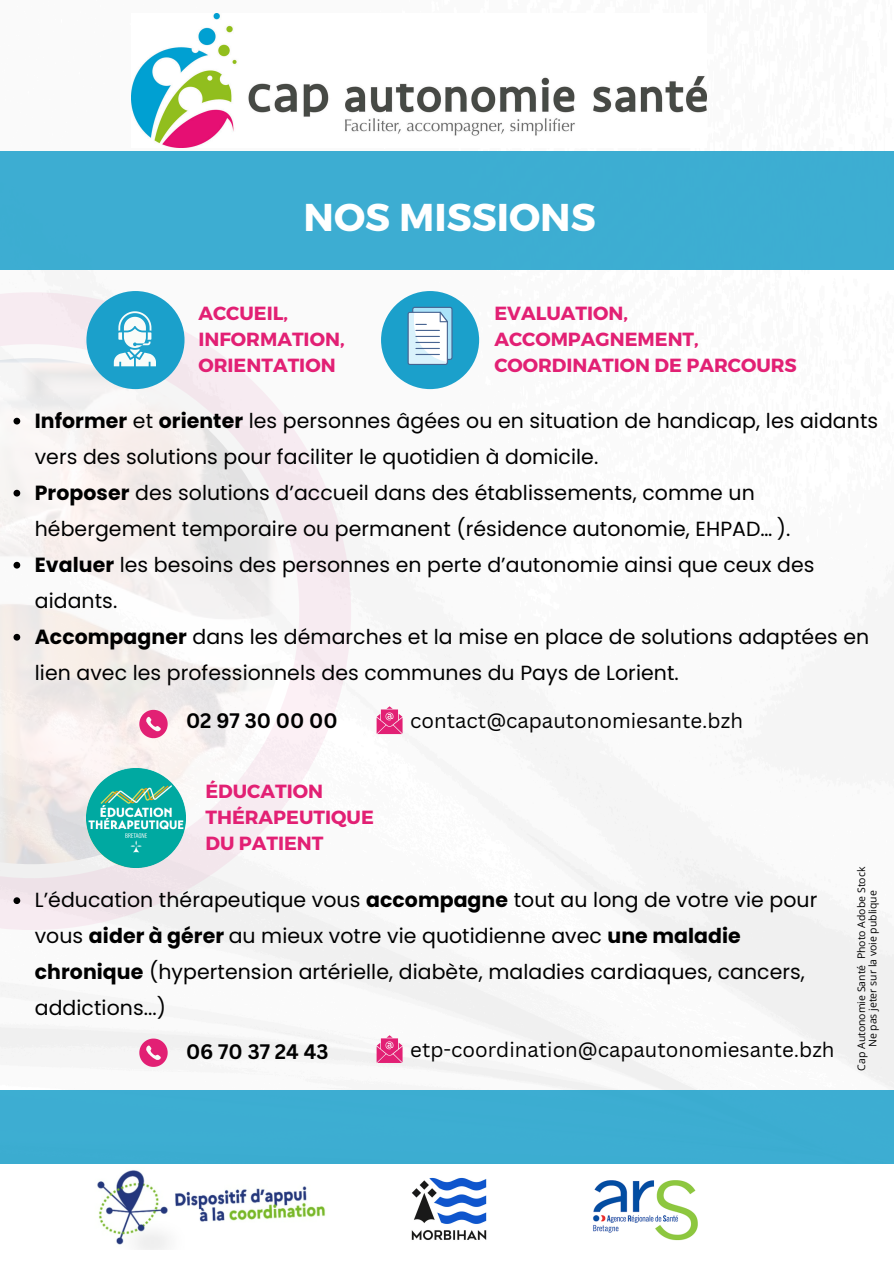
<style>
.page{position:relative;width:894px;height:1264px;background:#fff}
.page>*{position:absolute;margin:0;border:0;box-sizing:border-box;transform-origin:0 0}
.t1{font:700 38.7px "Montserrat";color:#fff}
.t2{font:20.4px/36px "Poppins";letter-spacing:.005em;color:#000}
.t3{font:20.4px "Canva Sans";color:#000}
.t4{font:700 20.4px "Canva Sans";color:#000}
.t5{font:700 19.05px/25.8px "Montserrat";color:#e22074}
.t6{font:10.5px "Open Sans";color:#000}
.s1{font-weight:700}
</style>
<div class="page">
<img style="left:0;top:13px;width:893px;height:1151px">
<svg style="left:0;top:292px;width:351px;height:638px;fill:#f7f0f1"></svg>
<div style="left:0;top:1089px;width:893px;height:74px;background:#3dadd2"></div>
<div style="left:381px;top:291px;width:98px;height:98px;background:#1ba0cb;border-radius:50%"></div>
<svg style="left:407px;top:307px;width:45px;height:58px;background:#c4dae8"></svg>
<div style="left:86px;top:291px;width:98px;height:98px;background:#1ba0cb;border-radius:50%"></div>
<svg style="left:114px;top:311px;width:41px;height:55px"></svg>
<div style="left:0;top:151px;width:893px;height:119px;background:#3dadd2"></div>
<svg style="left:139px;top:1038px;width:28px;height:28px"></svg>
<svg style="left:376px;top:1035px;width:26px;height:27px"></svg>
<svg style="left:139px;top:710px;width:28px;height:28px"></svg>
<svg style="left:376px;top:706px;width:26px;height:28px"></svg>
<img style="left:131px;top:14px;width:575px;height:133px">
<img style="left:86px;top:768px;width:99px;height:99px">
<svg style="left:13px;top:418px;width:7px;height:6px"></svg>
<svg style="left:13px;top:490px;width:7px;height:6px"></svg>
<svg style="left:13px;top:562px;width:7px;height:6px"></svg>
<svg style="left:13px;top:634px;width:7px;height:6px"></svg>
<svg style="left:13px;top:897px;width:7px;height:7px"></svg>
<img style="left:97px;top:1170px;width:229px;height:79px">
<img style="left:411px;top:1177px;width:76px;height:63px">
<img style="left:593px;top:1180px;width:105px;height:61px">
<h2 class="t1" style="left:303px;top:192px;width:293px">NOS MISSIONS</h2>
<p class="t5" style="left:198px;top:299px;width:148px">ACCUEIL,<br>INFORMATION,<br>ORIENTATION</p>
<h3 class="t5" style="left:494px;top:299px;width:304px">EVALUATION,<br>ACCOMPAGNEMENT,<br>COORDINATION DE PARCOURS</h3>
<h1 class="t2" style="left:35px;top:403px;width:844px"><span class="s1">Informer</span> et <span class="s1">orienter</span> les personnes âgées ou en situation de handicap, les aidants vers des solutions pour faciliter le quotidien à domicile.</h1>
<p class="t2" style="left:35px;top:475px;width:757px"><span class="s1">Proposer</span> des solutions d’accueil dans des établissements, comme un hébergement temporaire ou permanent (résidence autonomie, EHPAD… ).</p>
<p class="t2" style="left:35px;top:547px;width:781px"><span class="s1">Evaluer</span> les besoins des personnes en perte d’autonomie ainsi que ceux des aidants.</p>
<p class="t2" style="left:35px;top:619px;width:835px"><span class="s1">Accompagner</span> dans les démarches et la mise en place de solutions adaptées en lien avec les professionnels des communes du Pays de Lorient.</p>
<p class="t4" style="left:186px;top:706px;width:153px">02 97 30 00 00</p>
<h4 class="t3" style="left:410px;top:706px;width:334px">contact@capautonomiesante.bzh</h4>
<p class="t5" style="left:205px;top:777px;width:170px">ÉDUCATION<br>THÉRAPEUTIQUE<br>DU PATIENT</p>
<p class="t2" style="left:35px;top:882px;width:783px">L’éducation thérapeutique vous <span class="s1">accompagne</span> tout au long de votre vie pour vous <span class="s1">aider à gérer</span> au mieux votre vie quotidienne avec <span class="s1">une maladie chronique</span> (hypertension artérielle, diabète, maladies cardiaques, cancers, addictions...)</p>
<p class="t4" style="left:186px;top:1037px;width:144px">06 70 37 24 43</p>
<p class="t3" style="left:410px;top:1034px;width:425px">etp-coordination@capautonomiesante.bzh</p>
<h2 class="t6" style="left:853px;top:1070px;width:205px;rotate:-90deg">Cap Autonomie Santé Photo Adobe Stock</h2>
<p class="t6" style="left:865px;top:1047px;width:158px;rotate:-90deg">Ne pas jeter sur la voie publique</p>
</div>
